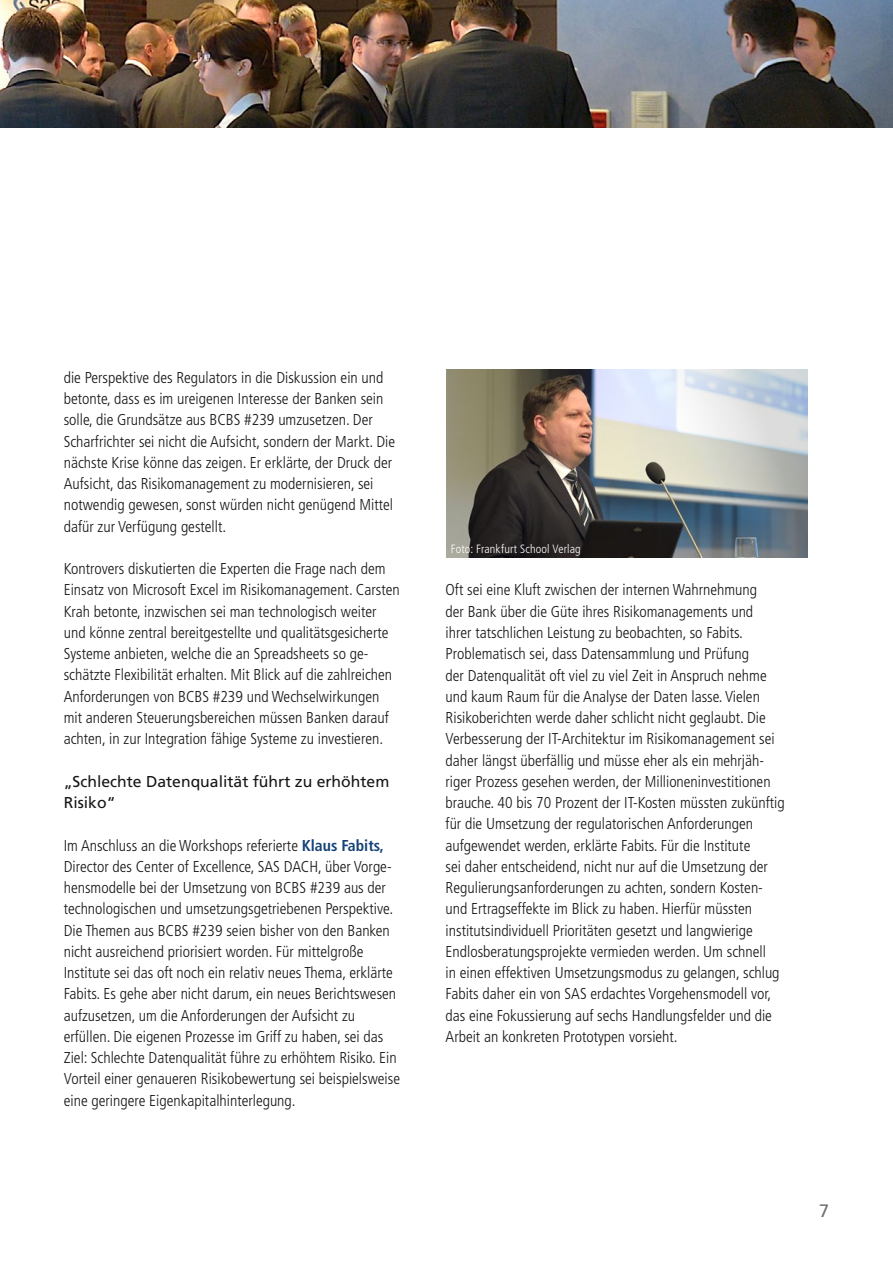
<style>
.page{position:relative;width:893px;height:1263px;background:#fff}
.page>*{position:absolute;margin:0;border:0;box-sizing:border-box;transform-origin:0 0}
.t1{font:18px "Frutiger LT";color:#6e6e6e}
.t2{font:300 condensed 15.75px/21.3px "Frutiger LT";color:#181716}
.t3{font:15.75px/21.3px "Frutiger LT";color:#181716}
.t4{font:300 condensed 12px "Frutiger LT";letter-spacing:.01em;color:#fff}
.s1{font-weight:700;color:#144278}
</style>
<div class="page">
<img style="left:0;top:0;width:893px;height:128px">
<img style="left:446px;top:370px;width:362px;height:187px">
<p class="t2" style="left:64px;top:367px;width:333px">die Perspektive des Regulators in die Diskussion ein und betonte, dass es im ureigenen Interesse der Banken sein solle, die Grundsätze aus BCBS #239 umzusetzen. Der Scharfrichter sei nicht die Aufsicht, sondern der Markt. Die nächste Krise könne das zeigen. Er erklärte, der Druck der Aufsicht, das Risikomanagement zu modernisieren, sei notwendig gewesen, sonst würden nicht genügend Mittel dafür zur Verfügung gestellt.</p>
<p class="t2" style="left:64px;top:558px;width:337px">Kontrovers diskutierten die Experten die Frage nach dem Einsatz von Microsoft Excel im Risikomanagement. Carsten Krah betonte, inzwischen sei man technologisch weiter und könne zentral bereitgestellte und qualitätsgesicherte Systeme anbieten, welche die an Spreadsheets so ge&shy;schätzte Flexibilität erhalten. Mit Blick auf die zahlreichen Anforderungen von BCBS #239 und Wechselwirkungen mit anderen Steuerungsbereichen müssen Banken darauf achten, in zur Integration fähige Systeme zu investieren.</p>
<p class="t3" style="left:64px;top:771px;width:327px">„Schlechte Datenqualität führt zu erhöhtem<br>Risiko“</p>
<p class="t2" style="left:64px;top:835px;width:338px">Im Anschluss an die Workshops referierte <span class="s1">Klaus Fabits, </span>Director des Center of Excellence, SAS DACH, über Vorge&shy;hensmodelle bei der Umsetzung von BCBS #239 aus der technologischen und umsetzungsgetriebenen Perspektive.<br>Die Themen aus BCBS #239 seien bisher von den Banken nicht ausreichend priorisiert worden. Für mittelgroße Institute sei das oft noch ein relativ neues Thema, erklärte Fabits. Es gehe aber nicht darum, ein neues Berichtswesen aufzusetzen, um die Anforderungen der Aufsicht zu erfüllen. Die eigenen Prozesse im Griff zu haben, sei das Ziel: Schlechte Datenqualität führe zu erhöhtem Risiko. Ein Vorteil einer genaueren Risikobewertung sei beispielsweise eine geringere Eigenkapitalhinterlegung.</p>
<p class="t4" style="left:451px;top:542px;width:132px">Foto: Frankfurt School Verlag</p>
<p class="t2" style="left:446px;top:579px;width:341px">Oft sei eine Kluft zwischen der internen Wahrnehmung<br>der Bank über die Güte ihres Risikomanagements und<br>ihrer tatschlichen Leistung zu beobachten, so Fabits.<br>Problematisch sei, dass Datensammlung und Prüfung<br>der Datenqualität oft viel zu viel Zeit in Anspruch nehme und kaum Raum für die Analyse der Daten lasse. Vielen Risikoberichten werde daher schlicht nicht geglaubt. Die Verbesserung der IT-Architektur im Risikomanagement sei daher längst überfällig und müsse eher als ein mehrjäh&shy;riger Prozess gesehen werden, der Millioneninvestitionen brauche. 40 bis 70 Prozent der IT-Kosten müssten zukünftig für die Umsetzung der regulatorischen Anforderungen aufgewendet werden, erklärte Fabits. Für die Institute<br>sei daher entscheidend, nicht nur auf die Umsetzung der Regulierungsanforderungen zu achten, sondern Kosten&shy;und Ertragseffekte im Blick zu haben. Hierfür müssten institutsindividuell Prioritäten gesetzt und langwierige Endlosberatungsprojekte vermieden werden. Um schnell<br>in einen effektiven Umsetzungsmodus zu gelangen, schlug Fabits daher ein von SAS erdachtes Vorgehensmodell vor, das eine Fokussierung auf sechs Handlungsfelder und die Arbeit an konkreten Prototypen vorsieht.</p>
<p class="t1" style="left:819px;top:1200px;width:12px">7</p>
</div>
